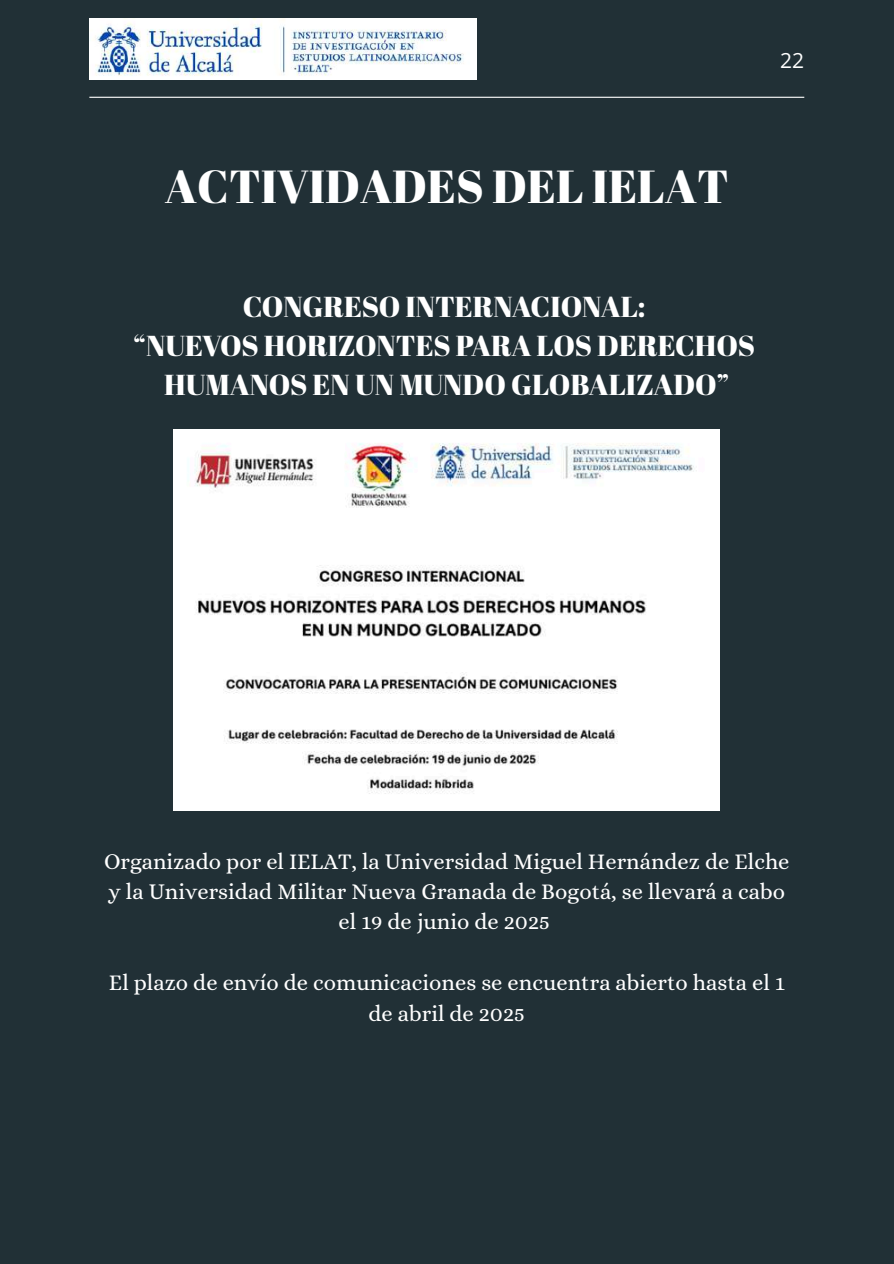
<style>
.page{position:relative;width:894px;height:1264px;background:#fff}
.page>*{position:absolute;margin:0;border:0;box-sizing:border-box;transform-origin:0 0}
.t1{font:46.2px "Abril Fatface";color:#fff}
.t2{font:28.8px/39.3px "Abril Fatface";color:#fff;text-align:center}
.t3{font:22.5px/30.3px "Alice";color:#fff;text-align:center}
.t4{font:21px "Open Sans";color:#fff}
</style>
<div class="page">
<div style="left:0;top:0;width:893px;height:1263px;background:#213036"></div>
<hr style="left:89px;top:97px;width:715px;height:1px;background:#fff">
<img style="left:89px;top:18px;width:387px;height:62px">
<img style="left:174px;top:429px;width:545px;height:381px">
<p class="t4" style="left:780px;top:46px;width:25px">22</p>
<h1 class="t1" style="left:165px;top:154px;width:565px">ACTIVIDADES DEL IELAT</h1>
<p class="t2" style="left:133px;top:286px;width:623px">CONGRESO INTERNACIONAL:<br>“NUEVOS HORIZONTES PARA LOS DERECHOS<br>HUMANOS EN UN MUNDO GLOBALIZADO”</p>
<p class="t3" style="left:104px;top:845px;width:687px">Organizado por el IELAT, la Universidad Miguel Hernández de Elche y la Universidad Militar Nueva Granada de Bogotá, se llevará a cabo el 19 de junio de 2025</p>
<p class="t3" style="left:109px;top:967px;width:677px">El plazo de envío de comunicaciones se encuentra abierto hasta el 1 de abril de 2025</p>
</div>
